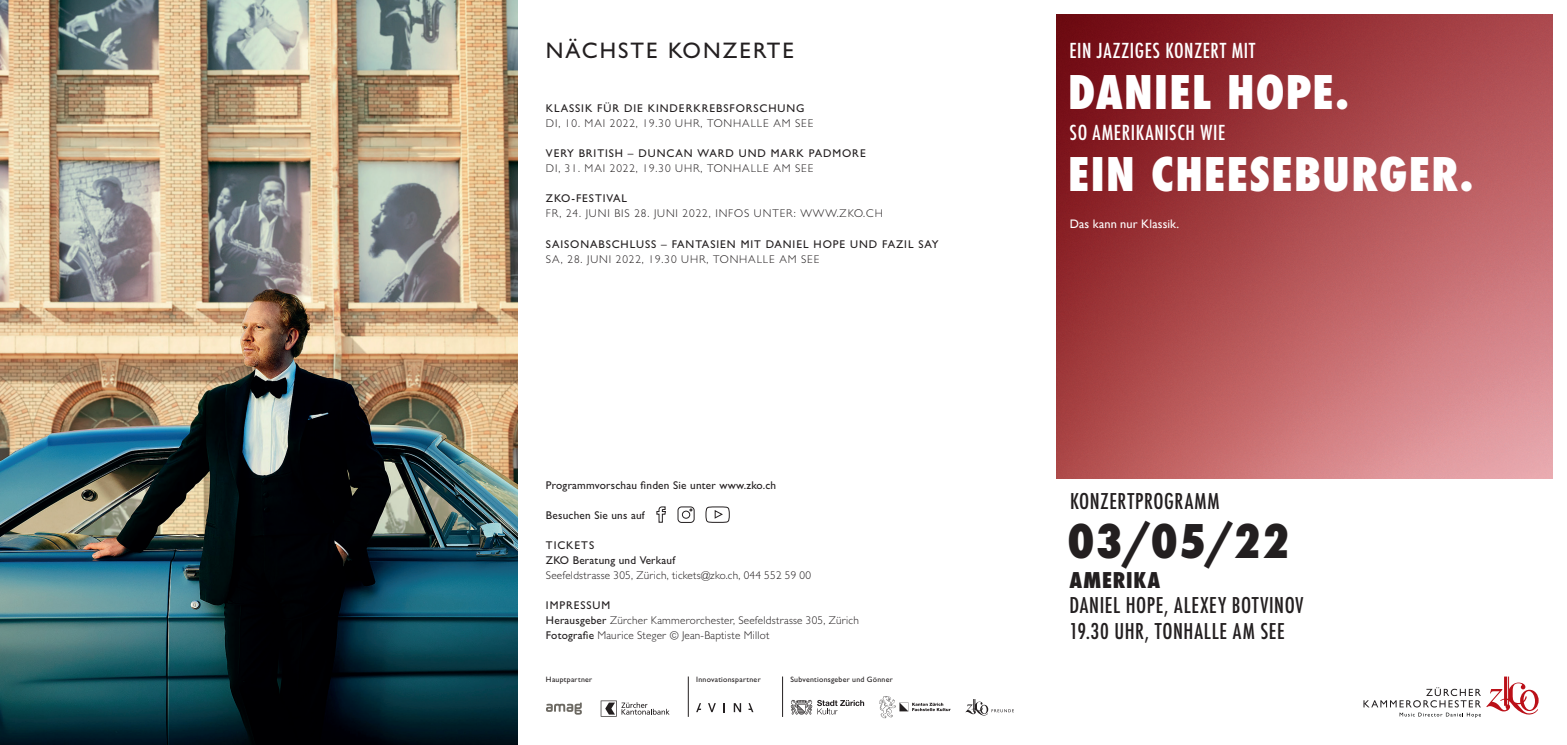
<style>
.page{position:relative;width:1567px;height:745px;background:#fff}
.page>*{position:absolute;margin:0;border:0;box-sizing:border-box;transform-origin:0 0}
.t1{font:800 condensed 45px/82.1px "Futura";letter-spacing:.03em;color:#fff}
.t2{font:800 condensed 45px "Futura";color:#231f20}
.t3{font:500 22.5px "Gill Sans MT Pro";letter-spacing:.09em;color:#231f20}
.t4{font:500 condensed 21.12px/25.4px "Futura";letter-spacing:.03em;color:#231f20}
.t5{font:800 condensed 21.12px "Futura";letter-spacing:.04em;color:#231f20}
.t6{font:500 condensed 20.12px "Futura";letter-spacing:.03em;color:#fff}
.t7{font:12.38px "Gill Sans";letter-spacing:.01em;color:#fff}
.t8{font:300 11.25px/15px "Gill Sans MT Pro";letter-spacing:.02em;color:#231f20}
.t9{font:300 11.25px "Gill Sans MT Pro";letter-spacing:.08em;color:#231f20}
.t10{font:500 11.25px "Gill Sans MT Pro";letter-spacing:.08em;color:#231f20}
.t11{font:500 11.25px/15px "Gill Sans MT Pro";letter-spacing:.02em;color:#231f20}
.t12{font:500 7.75px "Gill Sans MT Pro";letter-spacing:.035em;color:#231f20}
.s1{font-weight:500}
</style>
<div class="page">
<svg style="left:656px;top:506px;width:74px;height:17px"></svg>
<hr style="left:688px;top:676px;width:1px;height:40px;background:#231f20">
<hr style="left:782px;top:676px;width:1px;height:40px;background:#231f20">
<svg style="left:546px;top:702px;width:36px;height:12px"></svg>
<svg style="left:600px;top:700px;width:69px;height:16px"></svg>
<svg style="left:708px;top:703px;width:7px;height:8px"></svg>
<svg style="left:723px;top:703px;width:2px;height:8px"></svg>
<svg style="left:733px;top:703px;width:8px;height:8px"></svg>
<svg style="left:748px;top:703px;width:5px;height:8px"></svg>
<svg style="left:696px;top:703px;width:5px;height:8px"></svg>
<svg style="left:790px;top:699px;width:74px;height:15px"></svg>
<svg style="left:965px;top:699px;width:48px;height:16px"></svg>
<svg style="left:879px;top:696px;width:71px;height:21px"></svg>
<img style="left:0;top:0;width:517px;height:744px">
<img style="left:1056px;top:14px;width:496px;height:464px">
<svg style="left:1363px;top:676px;width:175px;height:41px"></svg>
<h2 class="t3" style="left:546px;top:37px;width:249px">NÄCHSTE KONZERTE</h2>
<p class="t10" style="left:546px;top:102px;width:260px">KLASSIK FÜR DIE KINDERKREBSFORSCHUNG</p>
<p class="t9" style="left:546px;top:117px;width:269px">DI, 10. MAI 2022, 19.30 UHR, TONHALLE AM SEE</p>
<p class="t10" style="left:546px;top:147px;width:321px">VERY BRITISH – DUNCAN WARD UND MARK PADMORE</p>
<p class="t9" style="left:546px;top:162px;width:269px">DI, 31. MAI 2022, 19.30 UHR, TONHALLE AM SEE</p>
<p class="t10" style="left:546px;top:192px;width:83px">ZKO-FESTIVAL</p>
<p class="t9" style="left:546px;top:207px;width:338px">FR, 24. JUNI BIS 28. JUNI 2022, INFOS UNTER: WWW.ZKO.CH</p>
<p class="t10" style="left:546px;top:237px;width:394px">SAISONABSCHLUSS – FANTASIEN MIT DANIEL HOPE UND FAZIL SAY</p>
<p class="t9" style="left:546px;top:252px;width:275px">SA, 28. JUNI 2022, 19.30 UHR, TONHALLE AM SEE</p>
<p class="t11" style="left:546px;top:477px;width:232px">Programmvorschau finden Sie unter www.zko.ch</p>
<p class="t11" style="left:546px;top:507px;width:100px">Besuchen Sie uns auf</p>
<p class="t11" style="left:546px;top:537px;width:131px">TICKETS<br>ZKO Beratung und Verkauf</p>
<p class="t8" style="left:546px;top:567px;width:267px">Seefeldstrasse 305, Zürich, tickets@zko.ch, 044 552 59 00</p>
<p class="t8" style="left:546px;top:597px;width:314px"><span class="s1">IMPRESSUM<br>Herausgeber</span> Zürcher Kammerorchester, Seefeldstrasse 305, Zürich<br><span class="s1">Fotografie</span> Maurice Steger © Jean-Baptiste Millot</p>
<p class="t12" style="left:546px;top:674px;width:48px">Hauptpartner</p>
<p class="t12" style="left:696px;top:674px;width:66px">Innovationspartner</p>
<p class="t12" style="left:790px;top:674px;width:104px">Subventionsgeber und Gönner</p>
<h3 class="t6" style="left:1069px;top:37px;width:187px">EIN JAZZIGES KONZERT MIT</h3>
<h1 class="t1" style="left:1068px;top:51px;width:406px">DANIEL HOPE.<br>EIN CHEESEBURGER.</h1>
<p class="t7" style="left:1069px;top:216px;width:111px">Das kann nur Klassik.</p>
<h3 class="t6" style="left:1069px;top:119px;width:157px">SO AMERIKANISCH WIE</h3>
<h3 class="t4" style="left:1070px;top:488px;width:151px">KONZERTPROGRAMM</h3>
<h1 class="t2" style="left:1067px;top:510px;width:223px">03/05/22</h1>
<h3 class="t5" style="left:1069px;top:565px;width:92px">AMERIKA</h3>
<h3 class="t4" style="left:1069px;top:592px;width:235px">DANIEL HOPE, ALEXEY BOTVINOV<br>19.30 UHR, TONHALLE AM SEE</h3>
</div>
